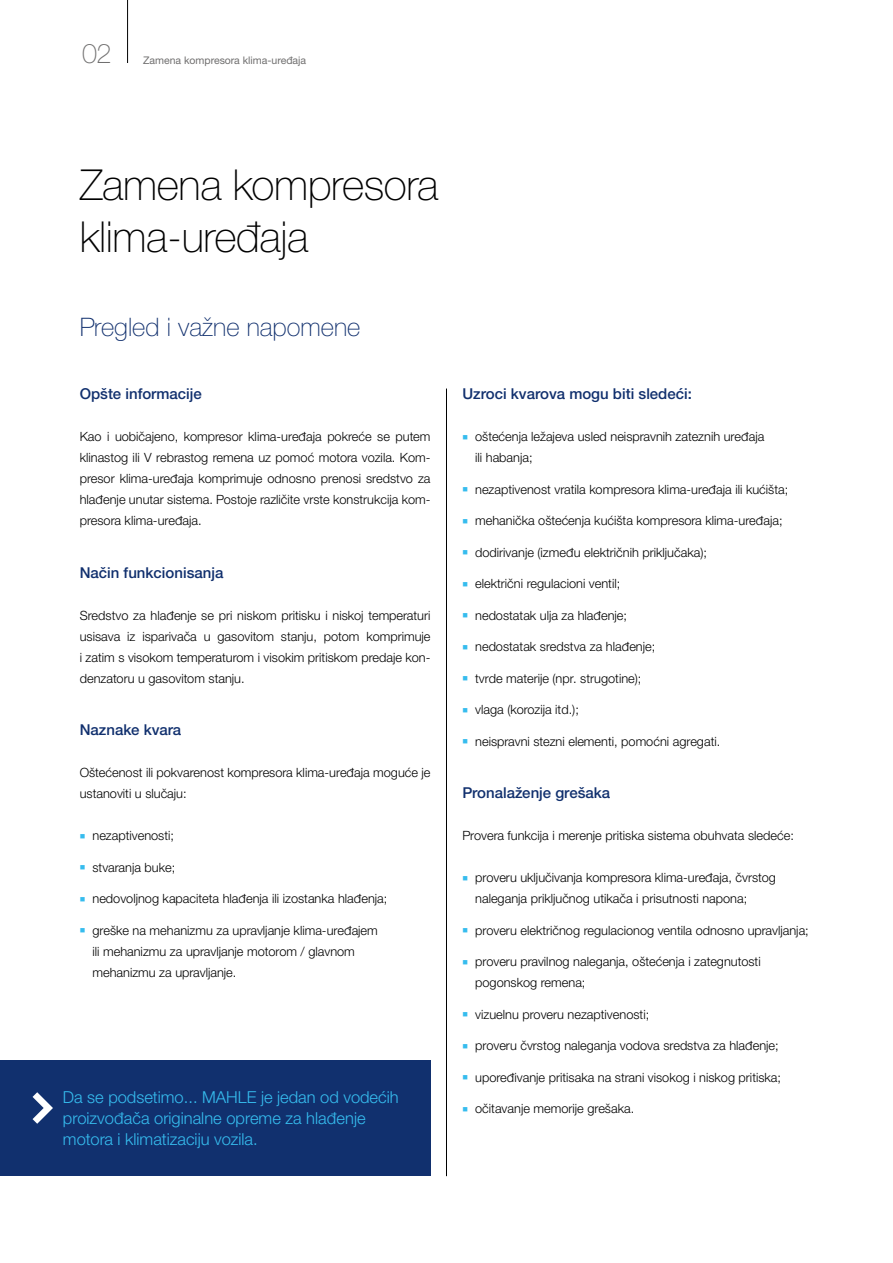
<style>
.page{position:relative;width:893px;height:1263px;background:#fff}
.page>*{position:absolute;margin:0;border:0;box-sizing:border-box;transform-origin:0 0}
.t1{font:100 42.75px/52.5px "Helvetica Neue LTW1 G";letter-spacing:-.01em;color:#000}
.t2{font:100 27px "Helvetica Neue LT Std";color:#706f6f}
.t3{font:100 25.5px "Helvetica Neue LTW1 G";color:#11306e}
.t4{font:300 16.5px/21px "Helvetica Neue LTW1 G";color:#36bcee}
.t5{font:500 15px "Helvetica Neue LTW1 G";color:#11306e}
.t6{font:300 12.75px/21px "Helvetica Neue LTW1 G";color:#000}
.t7{font:10.5px "Helvetica Neue LTW1 G";color:#706f6f}
.s1{color:#36bcee}
</style>
<div class="page">
<hr style="left:127px;top:0;width:1px;height:63px;background:#000">
<hr style="left:446px;top:389px;width:1px;height:787px;background:#000">
<div style="left:0;top:1061px;width:431px;height:115px;background:#11306e"></div>
<svg style="left:33px;top:1092px;width:20px;height:32px"></svg>
<h2 class="t2" style="left:82px;top:38px;width:31px">02</h2>
<p class="t7" style="left:143px;top:54px;width:165px">Zamena kompresora klima-uređaja</p>
<h1 class="t1" style="left:80px;top:158px;width:360px">Zamena kompresora klima-uređaja</h1>
<h3 class="t3" style="left:80px;top:312px;width:282px">Pregled i važne napomene</h3>
<p class="t5" style="left:80px;top:385px;width:124px">Opšte informacije</p>
<p class="t6" style="left:80px;top:426px;width:352px;text-align:justify">Kao i uobičajeno, kompresor klima-uređaja pokreće se putem klinastog ili V rebrastog remena uz pomoć motora vozila. Kom&shy;presor klima-uređaja komprimuje odnosno prenosi sredstvo za hlađenje unutar sistema. Postoje različite vrste konstrukcija kom&shy;presora klima-uređaja.</p>
<p class="t5" style="left:80px;top:563px;width:145px">Način funkcionisanja</p>
<p class="t6" style="left:80px;top:604px;width:352px;text-align:justify">Sredstvo za hlađenje se pri niskom pritisku i niskoj temperaturi usisava iz isparivača u gasovitom stanju, potom komprimuje i zatim s visokom temperaturom i visokim pritiskom predaje kon&shy;denzatoru u gasovitom stanju.</p>
<p class="t5" style="left:80px;top:721px;width:103px">Naznake kvara</p>
<p class="t6" style="left:80px;top:762px;width:352px">Oštećenost ili pokvarenost kompresora klima-uređaja moguće je ustanoviti u slučaju:</p>
<p class="t6" style="left:80px;top:825px;width:96px"><span class="s1">■</span> nezaptivenosti;</p>
<p class="t6" style="left:80px;top:856px;width:97px"><span class="s1">■</span> stvaranja buke;</p>
<p class="t6" style="left:80px;top:888px;width:309px"><span class="s1">■</span> nedovoljnog kapaciteta hlađenja ili izostanka hlađenja;</p>
<p class="t6" style="left:92px;top:919px;width:287px;text-indent:-13px"><span class="s1">■</span> greške na mehanizmu za upravljanje klima-uređajem ili mehanizmu za upravljanje motorom / glavnom mehanizmu za upravljanje.</p>
<p class="t4" style="left:63px;top:1086px;width:337px">Da se podsetimo... MAHLE je jedan od vodećih proizvođača originalne opreme za hlađenje motora i klimatizaciju vozila.</p>
<p class="t5" style="left:462px;top:385px;width:231px">Uzroci kvarova mogu biti sledeći:</p>
<p class="t6" style="left:475px;top:426px;width:291px;text-indent:-13px"><span class="s1">■</span> oštećenja ležajeva usled neispravnih zateznih uređaja ili habanja;</p>
<p class="t6" style="left:462px;top:478px;width:327px"><span class="s1">■</span> nezaptivenost vratila kompresora klima-uređaja ili kućišta;</p>
<p class="t6" style="left:462px;top:510px;width:322px"><span class="s1">■</span> mehanička oštećenja kućišta kompresora klima-uređaja;</p>
<p class="t6" style="left:462px;top:541px;width:246px"><span class="s1">■</span> dodirivanje (između električnih priključaka);</p>
<p class="t6" style="left:462px;top:573px;width:159px"><span class="s1">■</span> električni regulacioni ventil;</p>
<p class="t6" style="left:462px;top:604px;width:166px"><span class="s1">■</span> nedostatak ulja za hlađenje;</p>
<p class="t6" style="left:462px;top:636px;width:194px"><span class="s1">■</span> nedostatak sredstva za hlađenje;</p>
<p class="t6" style="left:462px;top:667px;width:181px"><span class="s1">■</span> tvrde materije (npr. strugotine);</p>
<p class="t6" style="left:462px;top:699px;width:118px"><span class="s1">■</span> vlaga (korozija itd.);</p>
<p class="t6" style="left:462px;top:730px;width:259px"><span class="s1">■</span> neispravni stezni elementi, pomoćni agregati.</p>
<p class="t5" style="left:462px;top:784px;width:149px">Pronalaženje grešaka</p>
<p class="t6" style="left:462px;top:825px;width:333px">Provera funkcija i merenje pritiska sistema obuhvata sledeće:</p>
<p class="t6" style="left:475px;top:867px;width:302px;text-indent:-13px"><span class="s1">■</span> proveru uključivanja kompresora klima-uređaja, čvrstog naleganja priključnog utikača i prisutnosti napona;</p>
<p class="t6" style="left:462px;top:919px;width:348px"><span class="s1">■</span> proveru električnog regulacionog ventila odnosno upravljanja;</p>
<p class="t6" style="left:475px;top:951px;width:287px;text-indent:-13px"><span class="s1">■</span> proveru pravilnog naleganja, oštećenja i zategnutosti pogonskog remena;</p>
<p class="t6" style="left:462px;top:1003px;width:188px"><span class="s1">■</span> vizuelnu proveru nezaptivenosti;</p>
<p class="t6" style="left:462px;top:1035px;width:318px"><span class="s1">■</span> proveru čvrstog naleganja vodova sredstva za hlađenje;</p>
<p class="t6" style="left:462px;top:1066px;width:320px"><span class="s1">■</span> upoređivanje pritisaka na strani visokog i niskog pritiska;</p>
<p class="t6" style="left:462px;top:1098px;width:173px"><span class="s1">■</span> očitavanje memorije grešaka.</p>
</div>
